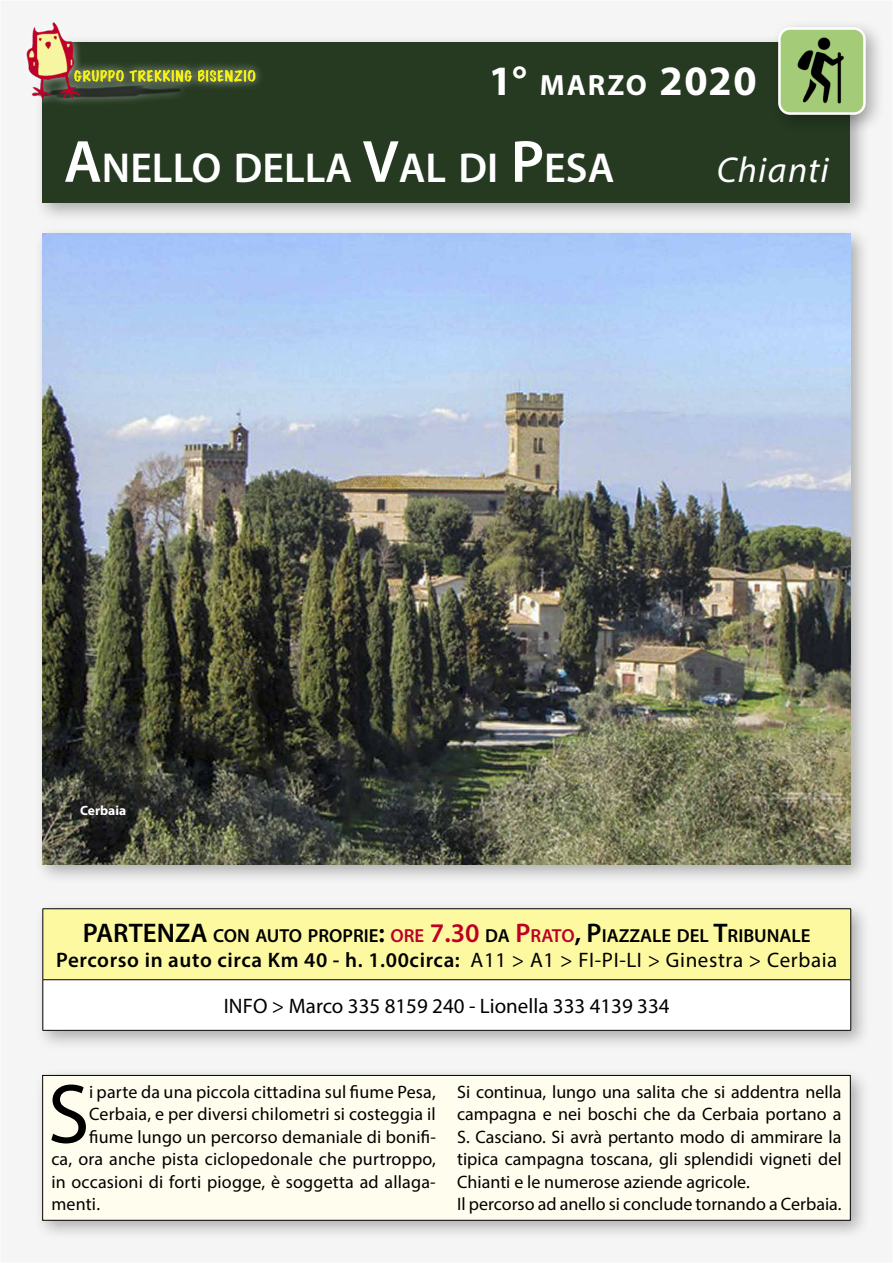
<style>
.page{position:relative;width:893px;height:1263px;background:#f5f5f5}
.page>*{position:absolute;margin:0;border:0;box-sizing:border-box;transform-origin:0 0}
.t1{font:84.75px "Myriad Pro";color:#000}
.t2{font:600 42px/86.6px "Myriad Pro";color:#fff}
.t3{font:italic 36px "Myriad Pro";letter-spacing:.035em;color:#fff}
.t4{font:21px/45.9px "Myriad Pro";color:#000;text-align:center}
.t5{font:600 18.9px "Myriad Pro";color:#000}
.t6{font:18px/22.5px "Myriad Pro";color:#000}
.t7{font:700 13.5px "Myriad Pro";color:#fff}
.s1{font-weight:700}
.s2{font-weight:700;font-size:29.4px}
.s3{font-size:60px}
.s4{font-size:27px}
.s5{color:#be0027}
.s6{font-size:27px;color:#be0027}
.s7{font-weight:600}
</style>
<div class="page">
<div style="left:34px;top:226px;width:837px;height:658px;background:#000;opacity:.3"></div>
<img style="left:43px;top:234px;width:807px;height:630px">
<div style="left:34px;top:34px;width:837px;height:189px;background:#000;opacity:.3"></div>
<div style="left:43px;top:43px;width:807px;height:160px;background:#253a21"></div>
<div style="left:18px;top:14px;width:246px;height:94px;background:#fff;opacity:.75"></div>
<img style="left:18px;top:14px;width:239px;height:96px">
<div style="left:770px;top:19px;width:116px;height:116px;background:#000;opacity:.3"></div>
<img style="left:779px;top:29px;width:85px;height:85px">
<div style="left:778px;top:27px;width:88px;height:88px;border:3px solid #fff;border-radius:11px"></div>
<div style="left:34px;top:900px;width:837px;height:151px;background:#000;opacity:.3"></div>
<div style="left:43px;top:909px;width:808px;height:71px;background:#fdf9a1"></div>
<div style="left:43px;top:980px;width:808px;height:50px;background:#fff"></div>
<hr style="left:43px;top:908px;width:808px;height:1px;background:#000">
<hr style="left:43px;top:909px;width:1px;height:70px;background:#000">
<hr style="left:850px;top:909px;width:1px;height:70px;background:#000">
<hr style="left:43px;top:980px;width:1px;height:50px;background:#000">
<hr style="left:850px;top:980px;width:1px;height:50px;background:#000">
<hr style="left:43px;top:979px;width:808px;height:1px;background:#000">
<hr style="left:43px;top:1030px;width:808px;height:1px;background:#000">
<div style="left:34px;top:1067px;width:837px;height:173px;background:#000;opacity:.3"></div>
<div style="left:43px;top:1075px;width:807px;height:145px;background:#fffded"></div>
<div style="left:42px;top:1075px;width:808px;height:145px;border:1px solid #000"></div>
<h2 class="t2" style="left:64px;top:37px;width:695px;text-indent:425px"><span class="s1">1°</span> <span class="s2">MARZO</span> <span class="s1">2020<br></span><span class="s3">A</span>NELLO DELLA <span class="s3">V</span>AL DI <span class="s3">P</span>ESA</h2>
<h3 class="t3" style="left:717px;top:147px;width:114px">Chianti</h3>
<p class="t7" style="left:80px;top:802px;width:48px">Cerbaia</p>
<p class="t5" style="left:83px;top:923px;width:536px"><span class="s4">PARTENZA</span> CON AUTO PROPRIE<span class="s4">:</span> <span class="s5">ORE</span> <span class="s6">7.30</span> DA <span class="s6">P</span><span class="s5">RATO</span><span class="s4">, P</span>IAZZA</p>
<p class="t5" style="left:652px;top:923px;width:160px">LE DEL <span class="s4">T</span>RIBUNALE</p>
<p class="t4" style="left:56px;top:937px;width:783px"><span class="s7">Percorso in auto circa Km 40 - h. 1.00circa:</span> A11 &gt; A1 &gt; FI-PI-LI &gt; Ginestra &gt; Cerbaia<br>INFO &gt; Marco 335 8159 240 - Lionella 333 4139 334</p>
<h1 class="t1" style="left:48px;top:1062px;width:43px">S</h1>
<p class="t6" style="left:89px;top:1080px;width:348px">i parte da una piccola cittadina sul fiume Pesa,</p>
<p class="t6" style="left:89px;top:1102px;width:348px">Cerbaia, e per diversi chilometri si costeggia il</p>
<p class="t6" style="left:89px;top:1125px;width:348px">fiume lungo un percorso demaniale di bonifi-</p>
<p class="t6" style="left:51px;top:1147px;width:386px">ca, ora anche pista ciclopedonale che purtroppo,</p>
<p class="t6" style="left:51px;top:1170px;width:386px">in occasioni di forti piogge, è soggetta ad allaga-</p>
<p class="t6" style="left:51px;top:1192px;width:50px">menti.</p>
<p class="t6" style="left:457px;top:1080px;width:386px">Si continua, lungo una salita che si addentra nella campagna e nei boschi che da Cerbaia portano a S. Casciano. Si avrà pertanto modo di ammirare la tipica campagna toscana, gli splendidi vigneti del Chianti e le numerose aziende agricole.<br>Il percorso ad anello si conclude tornando a Cerbaia.</p>
</div>
